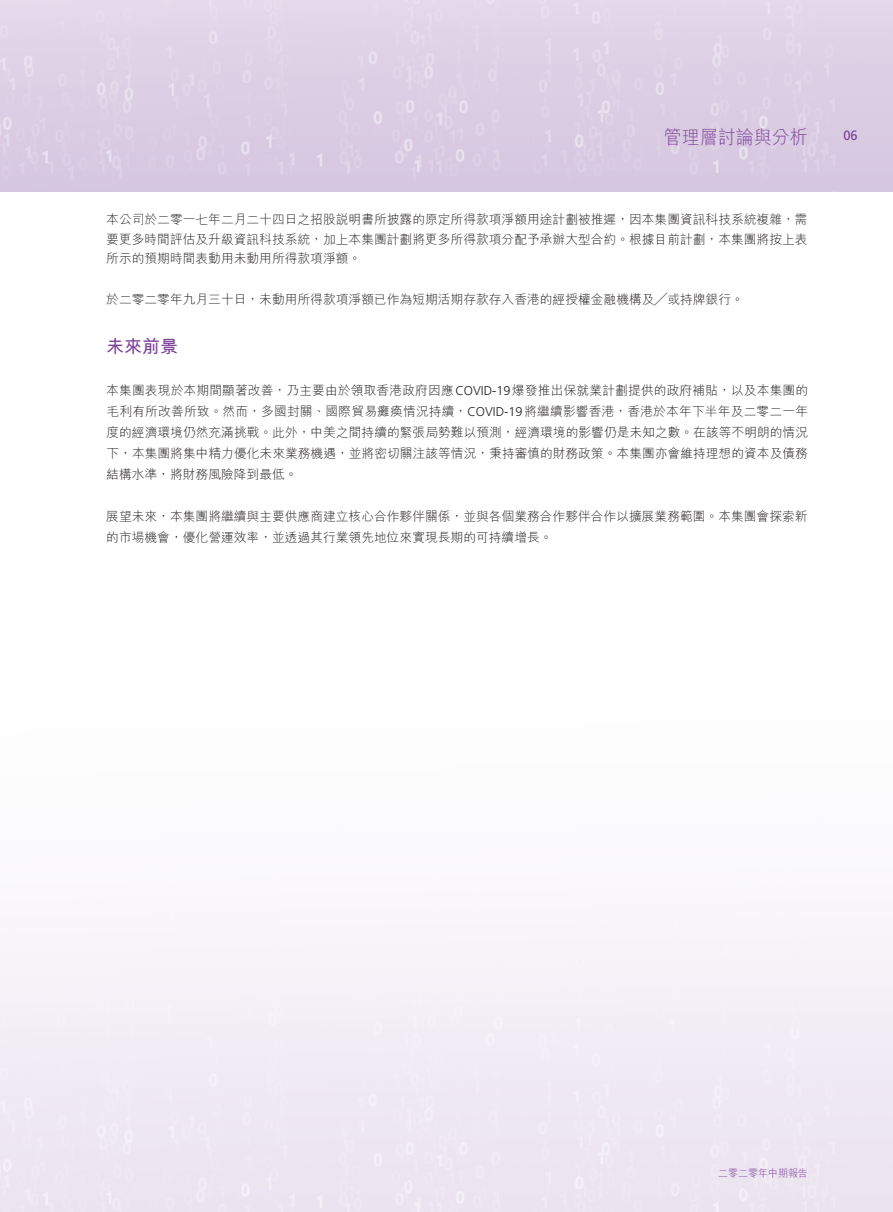
<style>
.page{position:relative;width:893px;height:1212px;background:#fff}
.page>*{position:absolute;margin:0;border:0;box-sizing:border-box;transform-origin:0 0}
.t1{font:300 18.9px "M Hei HK";color:#7d4299;scale:.95 1}
.t2{font:700 18px "M Hei HK";color:#7d4299}
.t3{font:13.5px "Frutiger LT Std";color:#7d4299;scale:.95 1}
.t4{font:300 12.75px/21px "M Hei HK";color:#231f20;text-align:justify}
.t5{font:300 10.5px "M Hei HK";color:#7d4299;scale:.95 1}
.s1{font-family:"Frutiger LT Std"}
</style>
<div class="page">
<img style="left:0;top:0;width:893px;height:191px">
<h1 class="t1" style="left:664px;top:127px;width:153px">管理層討論與分析</h1>
<p class="t4" style="left:106px;top:209px;width:703px;line-height:19.5px">本公司於二零一七年二月二十四日之招股說明書所披露的原定所得款項淨額用途計劃被推遲，因本集團資訊科技系統複雜，需要更多時間評估及升級資訊科技系統，加上本集團計劃將更多所得款項分配予承辦大型合約。根據目前計劃，本集團將按上表所示的預期時間表動用未動用所得款項淨額。</p>
<p class="t4" style="left:106px;top:288px;width:639px">於二零二零年九月三十日，未動用所得款項淨額已作為短期活期存款存入香港的經授權金融機構及╱或持牌銀行。</p>
<h2 class="t2" style="left:106px;top:333px;width:73px">未來前景</h2>
<p class="t4" style="left:106px;top:379px;width:703px">本集團表現於本期間顯著改善，乃主要由於領取香港政府因應<span class="s1">COVID-19</span>爆發推出保就業計劃提供的政府補貼，以及本集團的毛利有所改善所致。然而，多國封關、國際貿易癱瘓情況持續，<span class="s1">COVID-19</span>將繼續影響香港，香港於本年下半年及二零二一年度的經濟環境仍然充滿挑戰。此外，中美之間持續的緊張局勢難以預測，經濟環境的影響仍是未知之數。在該等不明朗的情況下，本集團將集中精力優化未來業務機遇，並將密切關注該等情況，秉持審慎的財務政策。本集團亦會維持理想的資本及債務結構水準，將財務風險降到最低。</p>
<p class="t4" style="left:106px;top:505px;width:703px">展望未來，本集團將繼續與主要供應商建立核心合作夥伴關係，並與各個業務合作夥伴合作以擴展業務範圍。本集團會探索新的市場機會，優化營運效率，並透過其行業領先地位來實現長期的可持續增長。</p>
<p class="t3" style="left:843px;top:128px;width:17px">06</p>
<p class="t5" style="left:718px;top:1168px;width:96px">二零二零年中期報告</p>
</div>
